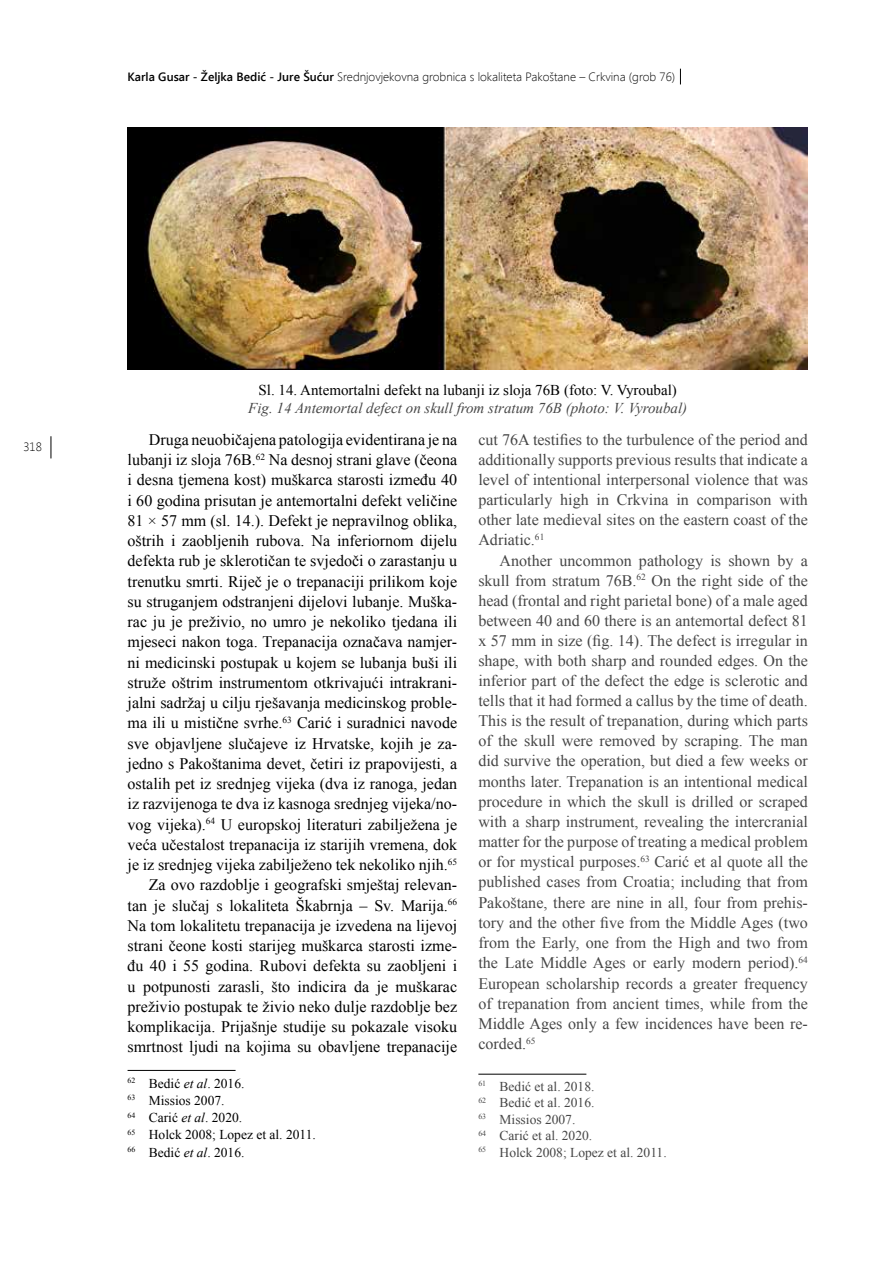
<style>
.page{position:relative;width:893px;height:1263px;background:#fff}
.page>*{position:absolute;margin:0;border:0;box-sizing:border-box;transform-origin:0 0}
.t1{font:16.05px/20.2px "Times New Roman";color:#000;text-align:right}
.t2{font:16.05px/20.1px "Times New Roman";color:#464646;text-align:justify}
.t3{font:italic 15px "Times New Roman";color:#464646}
.t4{font:15px "Times New Roman";color:#000}
.t5{font:13.5px/17.2px "Times New Roman";color:#000}
.t6{font:13.5px/16.5px "Times New Roman";color:#464646}
.t7{font:300 12px "Segoe UI";color:#000}
.s1{font-weight:600}
.s2{font-style:italic}
</style>
<div class="page">
<svg style="left:51px;top:436px;width:1px;height:22px"></svg>
<svg style="left:680px;top:69px;width:1px;height:15px"></svg>
<hr style="left:128px;top:1070px;width:108px;height:1px;background:#000">
<hr style="left:478px;top:1074px;width:108px;height:1px;background:#000">
<img style="left:128px;top:128px;width:680px;height:241px">
<p class="t7" style="left:128px;top:68px;width:549px"><span class="s1">Karla Gusar - Željka Bedić - Jure Šućur</span> Srednjovjekovna grobnica s lokaliteta Pakoštane – Crkvina (grob 76)</p>
<p class="t7" style="left:23px;top:439px;width:20px">318</p>
<p class="t4" style="left:259px;top:379px;width:420px">Sl. 14. Antemortalni defekt na lubanji iz sloja 76B (foto: V. Vyroubal)</p>
<p class="t3" style="left:248px;top:397px;width:441px">Fig. 14 Antemortal defect on skull from stratum 76B (photo: V. Vyroubal)</p>
<p class="t1" style="left:128px;top:429px;width:331px">Druga neuobičajena patologija evidentirana je na lubanji iz sloja 76B.<sup>62</sup> Na desnoj strani glave (čeona i desna tjemena kost) muškarca starosti između 40 i 60 godina prisutan je antemortalni defekt veličine 81 × 57 mm (sl. 14.). Defekt je nepravilnog oblika, oštrih i zaobljenih rubova. Na inferiornom dijelu defekta rub je sklerotičan te svjedoči o zarastanju u trenutku smrti. Riječ je o trepanaciji prilikom koje su struganjem odstranjeni dijelovi lubanje. Muška&shy;rac ju je preživio, no umro je nekoliko tjedana ili mjeseci nakon toga. Trepanacija označava namjer&shy;ni medicinski postupak u kojem se lubanja buši ili struže oštrim instrumentom otkrivajući intrakrani&shy;jalni sadržaj u cilju rješavanja medicinskog proble&shy;ma ili u mistične svrhe.<sup>63</sup> Carić i suradnici navode sve objavljene slučajeve iz Hrvatske, kojih je za&shy;jedno s Pakoštanima devet, četiri iz prapovijesti, a ostalih pet iz srednjeg vijeka (dva iz ranoga, jedan iz razvijenoga te dva iz kasnoga srednjeg vijeka/no&shy;vog vijeka).<sup>64</sup> U europskoj literaturi zabilježena je veća učestalost trepanacija iz starijih vremena, dok je iz srednjeg vijeka zabilježeno tek nekoliko njih.<sup>65<br></sup>Za ovo razdoblje i geografski smještaj relevan&shy;tan je slučaj s lokaliteta Škabrnja – Sv. Marija.<sup>66<br></sup>Na tom lokalitetu trepanacija je izvedena na lijevoj strani čeone kosti starijeg muškarca starosti izme&shy;đu 40 i 55 godina. Rubovi defekta su zaobljeni i u potpunosti zarasli, što indicira da je muškarac preživio postupak te živio neko dulje razdoblje bez komplikacija. Prijašnje studije su pokazale visoku smrtnost ljudi na kojima su obavljene trepanacije</p>
<p class="t5" style="left:128px;top:1074px;width:190px"><sup>62</sup> Bedić <span class="s2">et al</span>. 2016.<br><sup>63</sup> Missios 2007.<br><sup>64</sup> Carić <span class="s2">et al</span>. 2020.<br><sup>65</sup> Holck 2008; Lopez et al. 2011.<br><sup>66</sup> Bedić <span class="s2">et al</span>. 2016.</p>
<p class="t2" style="left:478px;top:429px;width:331px">cut 76A testifies to the turbulence of the period and additionally supports previous results that indicate a level of intentional interpersonal violence that was particularly high in Crkvina in comparison with other late medieval sites on the eastern coast of the Adriatic.<sup>61</sup></p>
<p class="t2" style="left:478px;top:550px;width:331px;text-indent:21px">Another uncommon pathology is shown by a skull from stratum 76B.<sup>62</sup> On the right side of the head (frontal and right parietal bone) of a male aged between 40 and 60 there is an antemortal defect 81 x 57 mm in size (fig. 14). The defect is irregular in shape, with both sharp and rounded edges. On the inferior part of the defect the edge is sclerotic and tells that it had formed a callus by the time of death.<br>This is the result of trepanation, during which parts of the skull were removed by scraping. The man did survive the operation, but died a few weeks or months later. Trepanation is an intentional medical procedure in which the skull is drilled or scraped with a sharp instrument, revealing the intercranial matter for the purpose of treating a medical problem or for mystical purposes.<sup>63</sup> Carić et al quote all the published cases from Croatia; including that from Pakoštane, there are nine in all, four from prehis&shy;tory and the other five from the Middle Ages (two from the Early, one from the High and two from the Late Middle Ages or early modern period).<sup>64<br></sup>European scholarship records a greater frequency of trepanation from ancient times, while from the Middle Ages only a few incidences have been re&shy;corded.<sup>65</sup></p>
<p class="t6" style="left:478px;top:1078px;width:190px"><sup>61</sup> Bedić et al. 2018.<br><sup>62</sup> Bedić et al. 2016.<br><sup>63</sup> Missios 2007.<br><sup>64</sup> Carić et al. 2020.<br><sup>65</sup> Holck 2008; Lopez et al. 2011.</p>
</div>
